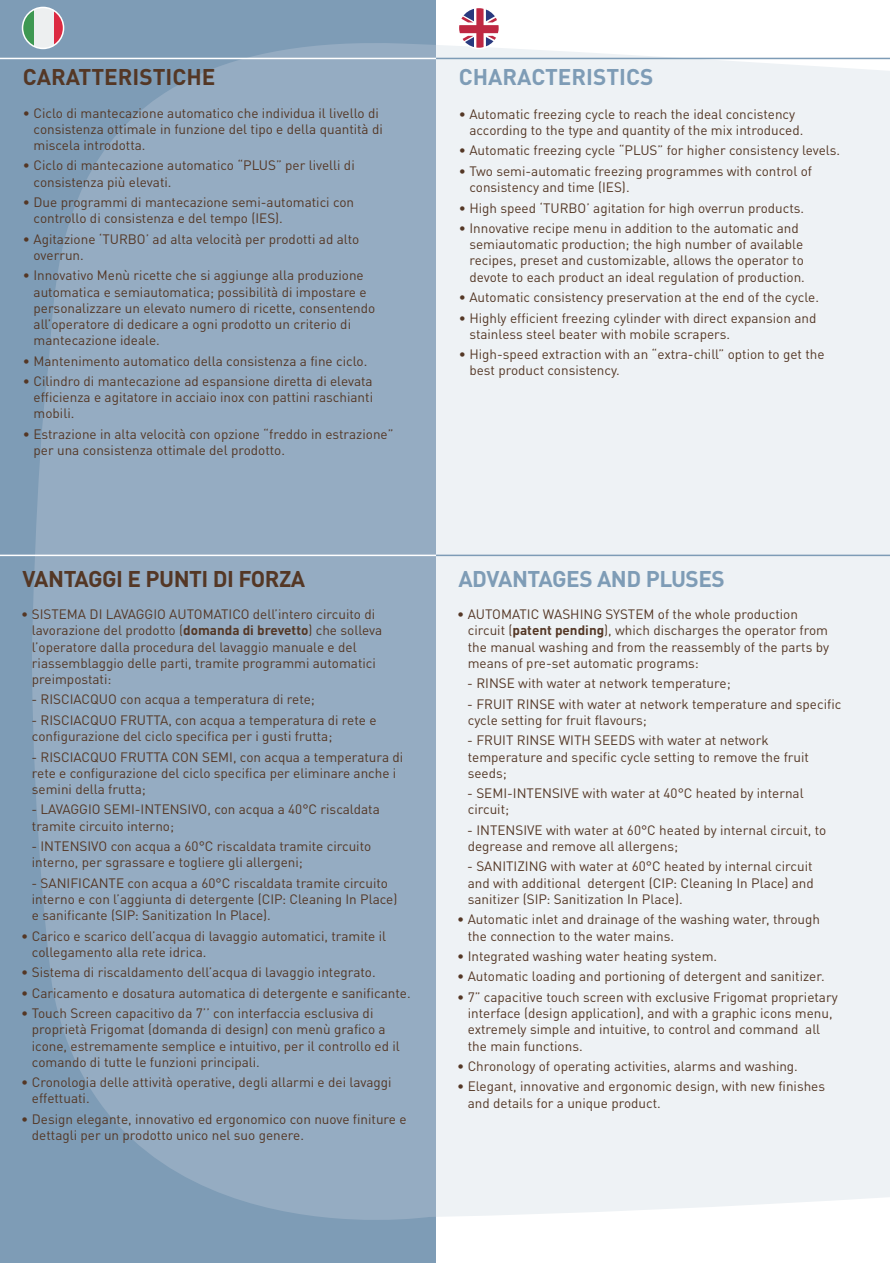
<style>
.page{position:relative;width:890px;height:1263px;background:#fff}
.page>*{position:absolute;margin:0;border:0;box-sizing:border-box;transform-origin:0 0}
.t1{font:700 22.5px "DIN Pro";letter-spacing:-.02em;color:#543725}
.t2{font:700 22.5px "DIN Pro";letter-spacing:-.02em;color:#7e9cb6}
.t3{font:700 22.5px "DIN Pro";color:#7e9cb6}
.t4{font:700 22.5px "DIN Pro";color:#543725}
.t5{font:13.5px/16.2px "DIN Pro";color:#543725}
.s1{font-weight:700}
</style>
<div class="page">
<div style="left:0;top:0;width:436px;height:1263px;background:#7e9cb6"></div>
<svg style="left:32px;top:30px;width:404px;height:1190px;background:#92aac0"></svg>
<div style="left:436px;top:45px;width:454px;height:1172px;background:#eef2f5"></div>
<hr style="left:0;top:58px;width:436px;height:1px;background:#fff">
<hr style="left:436px;top:58px;width:454px;height:1px;background:#7e9cb6">
<hr style="left:0;top:555px;width:436px;height:1px;background:#fff">
<hr style="left:436px;top:555px;width:454px;height:1px;background:#7e9cb6">
<svg style="left:458px;top:10px;width:42px;height:38px"></svg>
<div style="left:458px;top:7px;width:42px;height:42px;border:2px solid #fff;border-radius:50%"></div>
<svg style="left:23px;top:9px;width:11px;height:39px"></svg>
<div style="left:34px;top:7px;width:20px;height:41px;background:#edeff0"></div>
<svg style="left:54px;top:10px;width:10px;height:38px"></svg>
<div style="left:22px;top:7px;width:42px;height:42px;border:2px solid #fff;border-radius:50%"></div>
<p class="t4" style="left:23px;top:58px;width:194px">CARATTERISTICHE</p>
<p class="t5" style="left:34px;top:103px;width:351px;text-indent:-11px">• Ciclo di mantecazione automatico che individua il livello di consistenza ottimale in funzione del tipo e della quantità di miscela introdotta.</p>
<p class="t5" style="left:34px;top:156px;width:323px;text-indent:-11px">• Ciclo di mantecazione automatico “PLUS” per livelli di consistenza più elevati.</p>
<p class="t5" style="left:34px;top:193px;width:322px;text-indent:-11px">• Due programmi di mantecazione semi-automatici con controllo di consistenza e del tempo (IES).</p>
<p class="t5" style="left:34px;top:229px;width:327px;text-indent:-11px">• Agitazione ‘TURBO’ ad alta velocità per prodotti ad alto overrun.</p>
<p class="t5" style="left:34px;top:266px;width:343px;text-indent:-11px">• Innovativo Menù ricette che si aggiunge alla produzione automatica e semiautomatica; possibilità di impostare e personalizzare un elevato numero di ricette, consentendo all’operatore di dedicare a ogni prodotto un criterio di mantecazione ideale.</p>
<p class="t5" style="left:23px;top:351px;width:346px">• Mantenimento automatico della consistenza a fine ciclo.</p>
<p class="t5" style="left:34px;top:372px;width:341px;text-align:justify;text-indent:-11px">• Cilindro di mantecazione ad espansione diretta di elevata efficienza e agitatore in acciaio inox con pattini raschianti mobili.</p>
<p class="t5" style="left:34px;top:425px;width:361px;text-indent:-11px">• Estrazione in alta velocità con opzione “freddo in estrazione” per una consistenza ottimale del prodotto.</p>
<p class="t3" style="left:459px;top:58px;width:196px">CHARACTERISTICS</p>
<p class="t5" style="left:469px;top:105px;width:335px;text-indent:-11px">• Automatic freezing cycle to reach the ideal concistency according to the type and quantity of the mix introduced.</p>
<p class="t5" style="left:459px;top:141px;width:383px">• Automatic freezing cycle “PLUS” for higher consistency levels.</p>
<p class="t5" style="left:469px;top:162px;width:344px;text-indent:-11px">• Two semi-automatic freezing programmes with control of consistency and time (IES).</p>
<p class="t5" style="left:459px;top:198px;width:347px">• High speed ‘TURBO’ agitation for high overrun products.</p>
<p class="t5" style="left:469px;top:219px;width:337px;text-indent:-11px">• Innovative recipe menu in addition to the automatic and semiautomatic production; the high number of available recipes, preset and customizable, allows the operator to devote to each product an ideal regulation of production.</p>
<p class="t5" style="left:459px;top:288px;width:362px">• Automatic consistency preservation at the end of the cycle.</p>
<p class="t5" style="left:469px;top:308px;width:348px;text-indent:-11px">• Highly efficient freezing cylinder with direct expansion and stainless steel beater with mobile scrapers.</p>
<p class="t5" style="left:469px;top:345px;width:357px;text-indent:-11px">• High-speed extraction with an “extra-chill” option to get the best product consistency.</p>
<p class="t1" style="left:23px;top:560px;width:284px">VANTAGGI E PUNTI DI FORZA</p>
<p class="t2" style="left:458px;top:560px;width:268px">ADVANTAGES AND PLUSES</p>
<p class="t5" style="left:32px;top:605px;width:352px;text-indent:-11px">• SISTEMA DI LAVAGGIO AUTOMATICO dell’intero circuito di lavorazione del prodotto (<span class="s1">domanda di brevetto</span>) che solleva l’operatore dalla procedura del lavaggio manuale e del riassemblaggio delle parti, tramite programmi automatici preimpostati:</p>
<p class="t5" style="left:31px;top:690px;width:285px">- RISCIACQUO con acqua a temperatura di rete;</p>
<p class="t5" style="left:31px;top:710px;width:347px">- RISCIACQUO FRUTTA, con acqua a temperatura di rete e configurazione del ciclo specifica per i gusti frutta;</p>
<p class="t5" style="left:31px;top:747px;width:373px">- RISCIACQUO FRUTTA CON SEMI, con acqua a temperatura di rete e configurazione del ciclo specifica per eliminare anche i semini della frutta;</p>
<p class="t5" style="left:31px;top:800px;width:350px">- LAVAGGIO SEMI-INTENSIVO, con acqua a 40°C riscaldata tramite circuito interno;</p>
<p class="t5" style="left:31px;top:837px;width:341px">- INTENSIVO con acqua a 60°C riscaldata tramite circuito interno, per sgrassare e togliere gli allergeni;</p>
<p class="t5" style="left:31px;top:873px;width:367px">- SANIFICANTE con acqua a 60°C riscaldata tramite circuito interno e con l’aggiunta di detergente (CIP: Cleaning In Place) e sanificante (SIP: Sanitization In Place).</p>
<p class="t5" style="left:32px;top:926px;width:356px;text-indent:-11px">• Carico e scarico dell’acqua di lavaggio automatici, tramite il collegamento alla rete idrica.</p>
<p class="t5" style="left:21px;top:963px;width:356px">• Sistema di riscaldamento dell’acqua di lavaggio integrato.</p>
<p class="t5" style="left:21px;top:983px;width:391px">• Caricamento e dosatura automatica di detergente e sanificante.</p>
<p class="t5" style="left:32px;top:1004px;width:369px;text-indent:-11px">• Touch Screen capacitivo da 7’’ con interfaccia esclusiva di proprietà Frigomat (domanda di design) con menù grafico a icone, estremamente semplice e intuitivo, per il controllo ed il comando di tutte le funzioni principali.</p>
<p class="t5" style="left:32px;top:1073px;width:361px;text-indent:-11px">• Cronologia delle attività operative, degli allarmi e dei lavaggi effettuati.</p>
<p class="t5" style="left:32px;top:1109px;width:376px;text-indent:-11px">• Design elegante, innovativo ed ergonomico con nuove finiture e dettagli per un prodotto unico nel suo genere.</p>
<p class="t5" style="left:468px;top:605px;width:363px;text-indent:-11px">• AUTOMATIC WASHING SYSTEM of the whole production circuit (<span class="s1">patent pending</span>), which discharges the operator from the manual washing and from the reassembly of the parts by means of pre-set automatic programs:</p>
<p class="t5" style="left:467px;top:674px;width:265px">- RINSE with water at network temperature;</p>
<p class="t5" style="left:467px;top:694px;width:376px">- FRUIT RINSE with water at network temperature and specific cycle setting for fruit flavours;</p>
<p class="t5" style="left:467px;top:731px;width:343px">- FRUIT RINSE WITH SEEDS with water at network temperature and specific cycle setting to remove the fruit seeds;</p>
<p class="t5" style="left:467px;top:784px;width:338px">- SEMI-INTENSIVE with water at 40°C heated by internal circuit;</p>
<p class="t5" style="left:467px;top:820px;width:361px">- INTENSIVE with water at 60°C heated by internal circuit, to degrease and remove all allergens;</p>
<p class="t5" style="left:467px;top:857px;width:348px;text-align:justify">- SANITIZING with water at 60°C heated by internal circuit and with additional detergent (CIP: Cleaning In Place) and sanitizer (SIP: Sanitization In Place).</p>
<p class="t5" style="left:468px;top:910px;width:354px;text-indent:-11px">• Automatic inlet and drainage of the washing water, through the connection to the water mains.</p>
<p class="t5" style="left:457px;top:947px;width:262px">• Integrated washing water heating system.</p>
<p class="t5" style="left:457px;top:967px;width:369px">• Automatic loading and portioning of detergent and sanitizer.</p>
<p class="t5" style="left:468px;top:987px;width:371px;text-indent:-11px">• 7” capacitive touch screen with exclusive Frigomat proprietary interface (design application), and with a graphic icons menu, extremely simple and intuitive, to control and command all the main functions.</p>
<p class="t5" style="left:457px;top:1057px;width:342px">• Chronology of operating activities, alarms and washing.</p>
<p class="t5" style="left:468px;top:1077px;width:359px;text-indent:-11px">• Elegant, innovative and ergonomic design, with new finishes and details for a unique product.</p>
</div>
